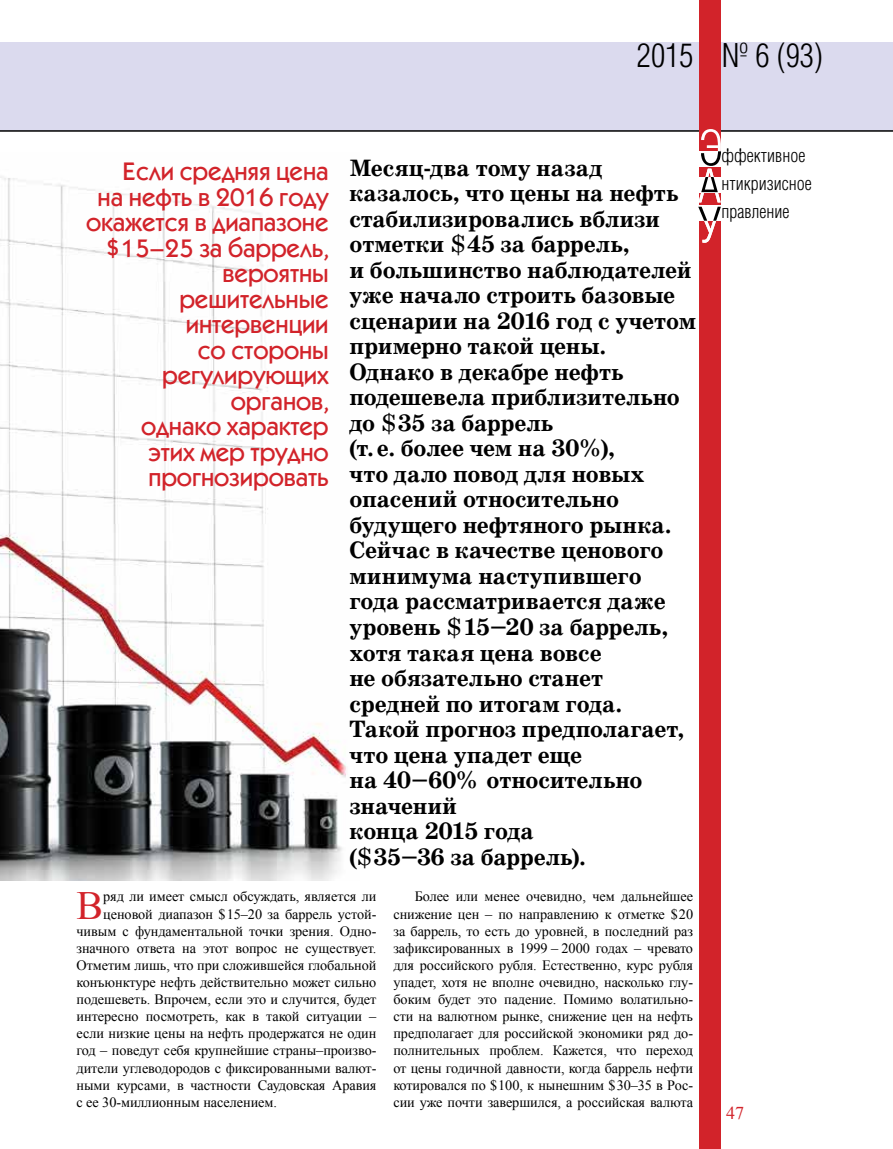
<style>
.page{position:relative;width:893px;height:1149px;background:#fff}
.page>*{position:absolute;margin:0;border:0;box-sizing:border-box;transform-origin:0 0}
.t1{font:40.05px "Times New Roman";color:#d2232a}
.t2{font:31.95px "AG Letterica Cond L";color:#000}
.t3{font:500 25.5px/25.5px "Kabel C";letter-spacing:-.005em;color:#d2232a;text-align:right}
.t4{font:700 24px/25.5px "School Book C";letter-spacing:-.005em;color:#000}
.t5{font:18px/27.9px "AG Letterica Cond L";color:#000}
.t6{font:18px "Times New Roman";color:#d2232a}
.t7{font:14.25px/17.1px "Times New Roman";letter-spacing:-.005em;color:#000;text-align:justify}
</style>
<div class="page">
<div style="left:0;top:43px;width:893px;height:88px;background:#dbdaee"></div>
<hr style="left:0;top:130px;width:893px;height:2px;background:#000">
<div style="left:699px;top:0;width:22px;height:1148px;background:#d2232a"></div>
<img style="left:0;top:176px;width:347px;height:704px">
<svg style="left:698px;top:129px;width:23px;height:114px"></svg>
<h2 class="t2" style="left:637px;top:36px;width:187px">2015 № 6 (93)</h2>
<h3 class="t3" style="left:86px;top:158px;width:244px">Если средняя цена<br>на нефть в 2016 году окажется в диапазоне $15–25 за баррель, вероятны решительные интервенции<br>со стороны регулирующих органов,<br>однако характер<br>этих мер трудно прогнозировать</h3>
<p class="t4" style="left:349px;top:156px;width:348px">Месяц-два тому назад казалось, что цены на нефть стабилизировались вблизи отметки $45 за баррель,<br>и большинство наблюдателей уже начало строить базовые сценарии на 2016 год с учетом примерно такой цены.<br>Однако в декабре нефть подешевела приблизительно до $35 за баррель<br>(т.е. более чем на 30%),<br>что дало повод для новых опасений относительно будущего нефтяного рынка.<br>Сейчас в качестве ценового минимума наступившего года рассматривается даже уровень $15–20 за баррель, хотя такая цена вовсе<br>не обязательно станет средней по итогам года.<br>Такой прогноз предполагает, что цена упадет еще<br>на 40–60% относительно значений<br>конца 2015 года<br>($35–36 за баррель).</p>
<p class="t5" style="left:721px;top:142px;width:92px">ффективное нтикризисное правление</p>
<h1 class="t1" style="left:77px;top:877px;width:28px">В</h1>
<p class="t7" style="left:103px;top:887px;width:275px">ряд ли имеет смысл обсуждать, является ли</p>
<p class="t7" style="left:103px;top:904px;width:275px">ценовой диапазон $ 15–20 за баррель устой-</p>
<p class="t7" style="left:77px;top:921px;width:301px">чивым с фундаментальной точки зрения. Одно-</p>
<p class="t7" style="left:77px;top:938px;width:301px">значного ответа на этот вопрос не существует.</p>
<p class="t7" style="left:77px;top:956px;width:301px">Отметим лишь, что при сложившейся глобальной</p>
<p class="t7" style="left:77px;top:973px;width:301px">конъюнктуре нефть действительно может сильно</p>
<p class="t7" style="left:77px;top:990px;width:301px">подешеветь. Впрочем, если это и случится, будет</p>
<p class="t7" style="left:77px;top:1007px;width:301px">интересно посмотреть, как в такой ситуации –</p>
<p class="t7" style="left:77px;top:1024px;width:301px">если низкие цены на нефть продержатся не один</p>
<p class="t7" style="left:77px;top:1041px;width:301px">год – поведут себя крупнейшие страны–произво-</p>
<p class="t7" style="left:77px;top:1058px;width:301px">дители углеводородов с фиксированными валют-</p>
<p class="t7" style="left:77px;top:1075px;width:301px">ными курсами, в частности Саудовская Аравия</p>
<p class="t7" style="left:77px;top:1092px;width:202px">с ее 30‑миллионным населением.</p>
<p class="t7" style="left:393px;top:887px;width:301px;text-indent:21px">Более или менее очевидно, чем дальнейшее снижение цен – по направлению к отметке $ 20 за баррель, то есть до уровней, в последний раз зафиксированных в 1999 – 2000 годах – чревато для российского рубля. Естественно, курс рубля упадет, хотя не вполне очевидно, насколько глу&shy;боким будет это падение. Помимо волатильно&shy;сти на валютном рынке, снижение цен на нефть предполагает для российской экономики ряд до&shy;полнительных проблем. Кажется, что переход от цены годичной давности, когда баррель нефти котировался по $ 100, к нынешним $ 30–35 в Рос&shy;сии уже почти завершился, а российская валюта</p>
<p class="t6" style="left:726px;top:1100px;width:19px">47</p>
</div>
